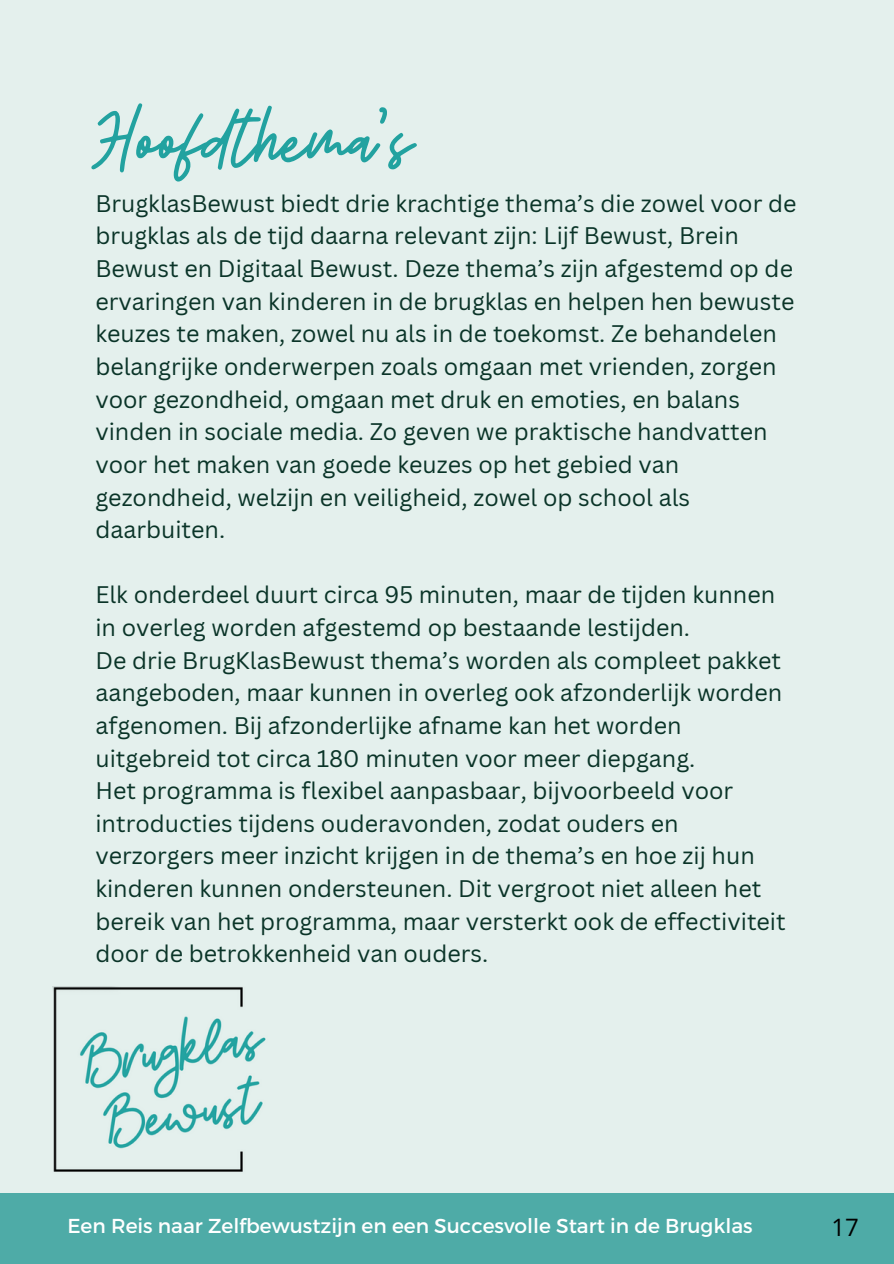
<style>
.page{position:relative;width:894px;height:1264px;background:#fff}
.page>*{position:absolute;margin:0;border:0;box-sizing:border-box;transform-origin:0 0}
.t1{font:84.9px "Beauty Salon Script";color:#22a2a0}
.t2{font:24px "Open Sans";color:#000}
.t3{font:23.4px/32.5px "Canva Sans";color:#0a3428}
.t4{font:20.1px "Montserrat";color:#fff}
</style>
<div class="page">
<div style="left:0;top:0;width:893px;height:1263px;background:#e4f0ed"></div>
<div style="left:0;top:1192px;width:893px;height:71px;background:#4eaba7"></div>
<img style="left:52px;top:986px;width:214px;height:186px">
<h2 class="t1" style="left:95px;top:99px;width:320px">Hoofdthema’s</h2>
<h2 class="t3" style="left:95px;top:186px;width:702px">BrugklasBewust biedt drie krachtige thema’s die zowel voor de brugklas als de tijd daarna relevant zijn: Lijf Bewust, Brein Bewust en Digitaal Bewust. Deze thema’s zijn afgestemd op de ervaringen van kinderen in de brugklas en helpen hen bewuste keuzes te maken, zowel nu als in de toekomst. Ze behandelen belangrijke onderwerpen zoals omgaan met vrienden, zorgen voor gezondheid, omgaan met druk en emoties, en balans vinden in sociale media. Zo geven we praktische handvatten voor het maken van goede keuzes op het gebied van gezondheid, welzijn en veiligheid, zowel op school als daarbuiten.</h2>
<p class="t3" style="left:95px;top:578px;width:691px">Elk onderdeel duurt circa 95 minuten, maar de tijden kunnen in overleg worden afgestemd op bestaande lestijden.<br>De drie BrugKlasBewust thema’s worden als compleet pakket aangeboden, maar kunnen in overleg ook afzonderlijk worden afgenomen. Bij afzonderlijke afname kan het worden uitgebreid tot circa 180 minuten voor meer diepgang.<br>Het programma is flexibel aanpasbaar, bijvoorbeeld voor introducties tijdens ouderavonden, zodat ouders en verzorgers meer inzicht krijgen in de thema’s en hoe zij hun kinderen kunnen ondersteunen. Dit vergroot niet alleen het bereik van het programma, maar versterkt ook de effectiviteit door de betrokkenheid van ouders.</p>
<h1 class="t4" style="left:67px;top:1212px;width:686px">Een Reis naar Zelfbewustzijn en een Succesvolle Start in de Brugklas</h1>
<p class="t2" style="left:831px;top:1210px;width:29px">17</p>
</div>
